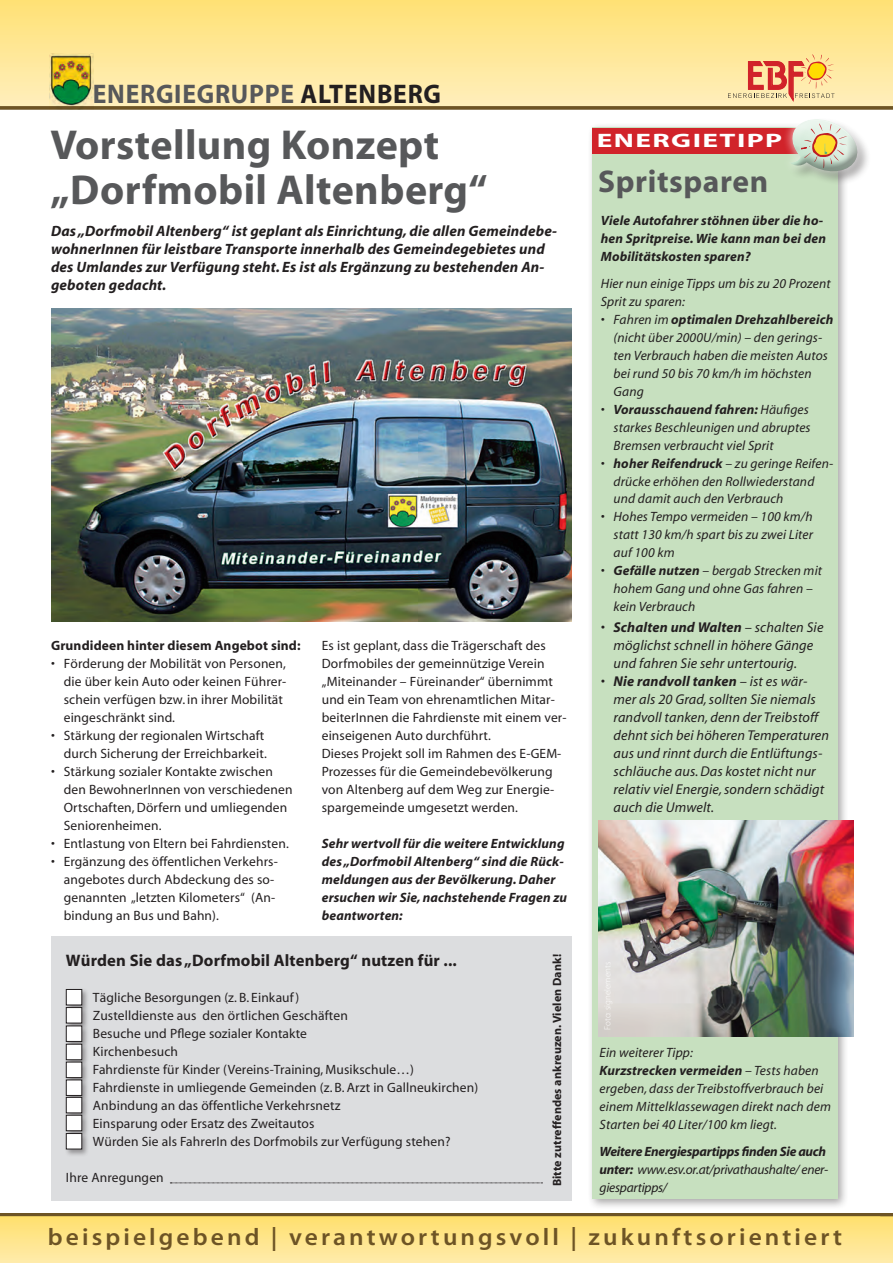
<style>
.page{position:relative;width:893px;height:1263px;background:#fff}
.page>*{position:absolute;margin:0;border:0;box-sizing:border-box;transform-origin:0 0}
.t1{font:700 42px/45px "Myriad";letter-spacing:.01em;color:#57585a}
.t2{font:700 31.5px "Myriad";letter-spacing:.02em;color:#57585a}
.t3{font:700 27px "Myriad Pro";letter-spacing:.03em;color:#57585a;scale:.95 1}
.t4{font:24px "Myriad MM 565 600";letter-spacing:.11em;color:#6d5425;scale:1.06 1}
.t5{font:24px "Myriad MM 565 600";letter-spacing:.08em;color:#6d5425;scale:1.06 1}
.t6{font:700 19.5px "Myriad";letter-spacing:.05em;color:#fff;scale:1.5 1}
.t7{font:700 16.65px "Myriad";letter-spacing:.01em;color:#231f20}
.t8{font:italic 700 15px/18px "Myriad";letter-spacing:.01em;color:#231f20}
.t9{font:italic 14.25px/18px "Myriad";letter-spacing:.01em;color:#231f20}
.t10{font:13.5px/18px "Myriad";letter-spacing:.01em;color:#231f20}
.t11{font:italic 13.5px/18px "Myriad";letter-spacing:.01em;color:#231f20}
.t12{font:italic 700 13.5px/18px "Myriad";letter-spacing:.01em;color:#231f20}
.t13{font:italic 13.5px/18px "Myriad";letter-spacing:-.02em;color:#231f20}
.t14{font:700 13.5px "Myriad";letter-spacing:.01em;color:#231f20}
.t15{font:700 12px "Myriad";letter-spacing:.01em;color:#231f20}
.s1{color:#231f20}
.s2{font-weight:700}
</style>
<div class="page">
<div style="left:51px;top:936px;width:520px;height:264px;background:#dcdddf"></div>
<div style="left:0;top:0;width:893px;height:108px;background:linear-gradient(to bottom,#ffe175,#ffefbc)"></div>
<div style="left:0;top:1215px;width:893px;height:48px;background:linear-gradient(to bottom,#ffdf6c,#ffebaa)"></div>
<hr style="left:0;top:106px;width:893px;height:3px;background:#6d5425">
<hr style="left:0;top:1213px;width:893px;height:3px;background:#6d5425">
<svg style="left:728px;top:53px;width:106px;height:49px;background:#f0bb84"></svg>
<img style="left:50px;top:53px;width:44px;height:54px">
<div style="left:587px;top:122px;width:262px;height:1088px;background:#231f20;opacity:.4"></div>
<div style="left:592px;top:128px;width:246px;height:1071px;background:#c7e0bf"></div>
<div style="left:592px;top:128px;width:250px;height:25px;background:#d1232a"></div>
<div style="left:788px;top:117px;width:83px;height:68px;background:#231f20;opacity:.4"></div>
<div style="left:781px;top:110px;width:86px;height:71px;background:#fff;opacity:.75"></div>
<div style="left:786px;top:118px;width:76px;height:50px;background:#fff;opacity:.4"></div>
<div style="left:786px;top:132px;width:76px;height:49px;background:#231f20;opacity:.4"></div>
<img style="left:598px;top:821px;width:255px;height:215px">
<div style="left:64px;top:987px;width:26px;height:26px;background:#231f20;opacity:.4"></div>
<div style="left:66px;top:989px;width:16px;height:16px;background:#fff"></div>
<div style="left:66px;top:989px;width:16px;height:16px;border:1px solid #231f20"></div>
<div style="left:64px;top:1005px;width:26px;height:26px;background:#231f20;opacity:.4"></div>
<div style="left:66px;top:1007px;width:16px;height:16px;background:#fff"></div>
<div style="left:66px;top:1007px;width:16px;height:16px;border:1px solid #231f20"></div>
<div style="left:64px;top:1024px;width:26px;height:25px;background:#231f20;opacity:.4"></div>
<div style="left:66px;top:1026px;width:16px;height:15px;background:#fff"></div>
<div style="left:66px;top:1025px;width:16px;height:17px;border:1px solid #231f20"></div>
<div style="left:64px;top:1042px;width:26px;height:25px;background:#231f20;opacity:.4"></div>
<div style="left:66px;top:1044px;width:16px;height:16px;background:#fff"></div>
<div style="left:66px;top:1044px;width:16px;height:16px;border:1px solid #231f20"></div>
<div style="left:64px;top:1060px;width:26px;height:25px;background:#231f20;opacity:.4"></div>
<div style="left:66px;top:1062px;width:16px;height:15px;background:#fff"></div>
<div style="left:66px;top:1062px;width:16px;height:16px;border:1px solid #231f20"></div>
<div style="left:64px;top:1078px;width:26px;height:25px;background:#231f20;opacity:.4"></div>
<div style="left:66px;top:1080px;width:16px;height:15px;background:#fff"></div>
<div style="left:66px;top:1079px;width:16px;height:17px;border:1px solid #231f20"></div>
<div style="left:64px;top:1095px;width:26px;height:26px;background:#231f20;opacity:.4"></div>
<div style="left:66px;top:1097px;width:16px;height:16px;background:#fff"></div>
<div style="left:66px;top:1097px;width:16px;height:16px;border:1px solid #231f20"></div>
<div style="left:64px;top:1113px;width:26px;height:25px;background:#231f20;opacity:.4"></div>
<div style="left:66px;top:1115px;width:16px;height:16px;background:#fff"></div>
<div style="left:66px;top:1115px;width:16px;height:16px;border:1px solid #231f20"></div>
<div style="left:64px;top:1131px;width:26px;height:26px;background:#231f20;opacity:.4"></div>
<div style="left:66px;top:1133px;width:16px;height:16px;background:#fff"></div>
<div style="left:66px;top:1133px;width:16px;height:16px;border:1px solid #231f20"></div>
<img style="left:51px;top:308px;width:520px;height:313px">
<svg style="left:170px;top:1183px;width:372px;height:1px"></svg>
<h3 class="t3" style="left:93px;top:76px;width:368px">ENERGIEGRUPPE <span class="s1">ALTENBERG</span></h3>
<h1 class="t1" style="left:50px;top:124px;width:439px">Vorstellung Konzept „Dorfmobil Altenberg“</h1>
<p class="t8" style="left:51px;top:222px;width:507px">Das „Dorfmobil Altenberg“ ist geplant als Einrichtung, die allen Gemeindebe&shy;wohnerInnen für leistbare Transporte innerhalb des Gemeindegebietes und des Umlandes zur Verfügung steht. Es ist als Ergänzung zu bestehenden An&shy;geboten gedacht.</p>
<p class="t14" style="left:51px;top:638px;width:251px">Grundideen hinter diesem Angebot sind:</p>
<p class="t10" style="left:64px;top:655px;width:224px;text-indent:-13px">• Förderung der Mobilität von Personen, die über kein Auto oder keinen Führer&shy;schein verfügen bzw. in ihrer Mobilität eingeschränkt sind.</p>
<p class="t10" style="left:51px;top:727px;width:217px;text-align:right">• Stärkung der regionalen Wirtschaft durch Sicherung der Erreichbarkeit.</p>
<p class="t10" style="left:64px;top:763px;width:230px;text-indent:-13px">• Stärkung sozialer Kontakte zwischen den BewohnerInnen von verschiedenen Ortschaften, Dörfern und umliegenden Seniorenheimen.</p>
<p class="t10" style="left:51px;top:835px;width:239px">• Entlastung von Eltern bei Fahrdiensten.</p>
<p class="t10" style="left:64px;top:853px;width:216px;text-indent:-13px">• Ergänzung des öffentlichen Verkehrs&shy;angebotes durch Abdeckung des so&shy;genannten „letzten Kilometers“ (An&shy;bindung an Bus und Bahn).</p>
<p class="t10" style="left:322px;top:637px;width:246px">Es ist geplant, dass die Trägerschaft des Dorfmobiles der gemeinnützige Verein „Miteinander – Füreinander“ übernimmt und ein Team von ehrenamtlichen Mitar&shy;beiterInnen die Fahrdienste mit einem ver&shy;einseigenen Auto durchführt.<br>Dieses Projekt soll im Rahmen des E-GEM-Prozesses für die Gemeindebevölkerung von Altenberg auf dem Weg zur Energie&shy;spargemeinde umgesetzt werden.</p>
<p class="t12" style="left:322px;top:834px;width:247px">Sehr wertvoll für die weitere Entwicklung des „Dorfmobil Altenberg“ sind die Rück&shy;meldungen aus der Bevölkerung. Daher ersuchen wir Sie, nachstehende Fragen zu beantworten:</p>
<p class="t7" style="left:66px;top:951px;width:392px">Würden Sie das „Dorfmobil Altenberg“ nutzen für ...</p>
<p class="t10" style="left:93px;top:989px;width:387px">Tägliche Besorgungen (z. B. Einkauf)<br>Zustelldienste aus den örtlichen Geschäften<br>Besuche und Pflege sozialer Kontakte<br>Kirchenbesuch<br>Fahrdienste für Kinder (Vereins-Training, Musikschule…)<br>Fahrdienste in umliegende Gemeinden (z. B. Arzt in Gallneukirchen)<br>Anbindung an das öffentliche Verkehrsnetz<br>Einsparung oder Ersatz des Zweitautos<br>Würden Sie als FahrerIn des Dorfmobils zur Verfügung stehen?</p>
<p class="t10" style="left:66px;top:1169px;width:99px">Ihre Anregungen</p>
<p class="t15" style="left:551px;top:1186px;width:234px;rotate:-90deg">Bitte zutreffendes ankreuzen. Vielen Dank!</p>
<h3 class="t6" style="left:597px;top:130px;width:125px">ENERGIETIPP</h3>
<h2 class="t2" style="left:598px;top:165px;width:172px">Spritsparen</h2>
<p class="t12" style="left:601px;top:211px;width:227px">Viele Autofahrer stöhnen über die ho&shy;hen Spritpreise. Wie kann man bei den<br>Mobilitätskosten sparen?</p>
<p class="t11" style="left:601px;top:275px;width:231px">Hier nun einige Tipps um bis zu 20 Prozent<br>Sprit zu sparen:</p>
<p class="t11" style="left:614px;top:311px;width:221px;text-indent:-13px">• Fahren im <span class="s2">optimalen Drehzahlbereich </span>(nicht über 2000U/min) – den gerings&shy;ten Verbrauch haben die meisten Autos bei rund 50 bis 70 km/h im höchsten<br>Gang</p>
<p class="t11" style="left:614px;top:401px;width:199px;text-indent:-13px">• <span class="s2">Vorausschauend fahren:</span> Häufiges starkes Beschleunigen und abruptes<br>Bremsen verbraucht viel Sprit</p>
<p class="t11" style="left:614px;top:455px;width:221px;text-indent:-13px">• <span class="s2">hoher Reifendruck</span> – zu geringe Reifen&shy;drücke erhöhen den Rollwiederstand und damit auch den Verbrauch</p>
<p class="t11" style="left:614px;top:509px;width:201px;text-align:justify;text-indent:-13px">• Hohes Tempo vermeiden – 100 km/h statt 130 km/h spart bis zu zwei Liter auf 100 km</p>
<p class="t11" style="left:614px;top:562px;width:210px;text-indent:-13px">• <span class="s2">Gefälle nutzen</span> – bergab Strecken mit hohem Gang und ohne Gas fahren – kein Verbrauch</p>
<p class="t9" style="left:614px;top:618px;width:211px;text-indent:-13px">• <span class="s2">Schalten und Walten</span> – schalten Sie möglichst schnell in höhere Gänge und fahren Sie sehr untertourig.</p>
<p class="t9" style="left:614px;top:672px;width:217px;text-indent:-13px">• <span class="s2">Nie randvoll tanken</span> – ist es wär&shy;mer als 20 Grad, sollten Sie niemals randvoll tanken, denn der Treibstoff dehnt sich bei höheren Temperaturen aus und rinnt durch die Entlüftungs&shy;schläuche aus. Das kostet nicht nur relativ viel Energie, sondern schädigt auch die Umwelt.</p>
<p class="t11" style="left:600px;top:1044px;width:233px">Ein weiterer Tipp:<br><span class="s2">Kurzstrecken vermeiden</span> – Tests haben ergeben, dass der Treibstoffverbrauch bei einem Mittelklassewagen direkt nach dem Starten bei 40 Liter/100 km liegt.</p>
<p class="t13" style="left:600px;top:1143px;width:230px"><span class="s2">Weitere Energiespartipps finden Sie auch unter:</span> www.esv.or.at/privathaushalte/ ener&shy;giespartipps/</p>
<h3 class="t5" style="left:48px;top:1225px;width:753px">KLIMABÜNDNISGEMEINDE | FAMILIENFREUNDLICHE GEMEINDE</h3>
<h3 class="t4" style="left:48px;top:1225px;width:751px">beispielgebend | verantwortungsvoll | zukunftsorientiert</h3>
</div>
